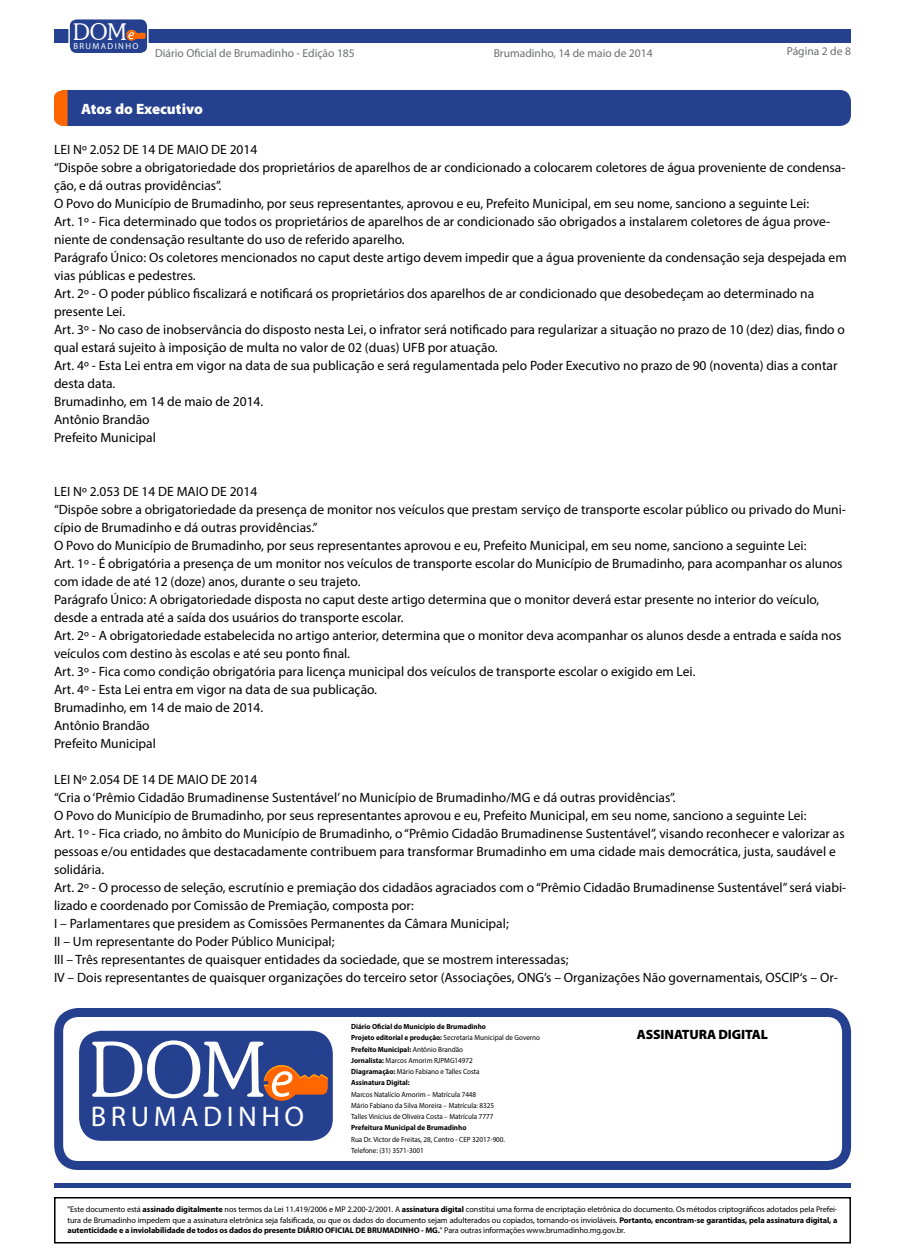
<style>
.page{position:relative;width:905px;height:1260px;background:#fff}
.page>*{position:absolute;margin:0;border:0;box-sizing:border-box;transform-origin:0 0}
.t1{font:300 76.35px "Souvenir IT Cby BT";color:#fff}
.t2{font:28.5px "Myriad Pro";letter-spacing:.16em;color:#fff}
.t3{font:300 23.25px "Souvenir IT Cby BT";color:#fff}
.t4{font:900 15px "Myriad Pro";color:#fff}
.t5{font:13.5px/18px "Myriad Pro";color:#000}
.t6{font:900 13.5px "Myriad Pro";letter-spacing:-.01em;color:#000}
.t7{font:11.55px "Myriad Pro";color:#6d6e71}
.t8{font:8.7px "Myriad Pro";letter-spacing:.16em;color:#fff}
.t9{font:8.25px/10.5px "Myriad Pro";letter-spacing:-.01em;color:#000;text-align:justify}
.t10{font:700 7.5px/11.2px "Myriad Pro";color:#000;scale:.95 1}
.t11{font:7.5px/11.2px "Myriad Pro";color:#000;scale:.95 1}
.s1{font-weight:400}
.s2{font-weight:700}
</style>
<div class="page">
<div style="left:54px;top:29px;width:796px;height:14px;background:#25408f"></div>
<hr style="left:55px;top:1184px;width:795px;height:4px;background:#25408f">
<div style="left:54px;top:1197px;width:796px;height:47px;border:2px solid #000"></div>
<div style="left:69px;top:19px;width:79px;height:35px;background:#25408f;border-radius:8px"></div>
<div style="left:68px;top:18px;width:80px;height:36px;border:1px solid #fff;border-radius:8px"></div>
<svg style="left:126px;top:30px;width:20px;height:11px"></svg>
<div style="left:54px;top:1008px;width:797px;height:162px;border:9px solid #25408f;border-radius:20px"></div>
<div style="left:77px;top:1028px;width:258px;height:115px;background:#25408f;border-radius:25px"></div>
<div style="left:74px;top:1026px;width:263px;height:120px;border:5px solid #fff;border-radius:25px"></div>
<svg style="left:264px;top:1065px;width:64px;height:36px"></svg>
<div style="left:54px;top:90px;width:796px;height:36px;background:#25408f;border-radius:11px"></div>
<svg style="left:54px;top:90px;width:14px;height:36px"></svg>
<h3 class="t3" style="left:73px;top:17px;width:55px">DOM</h3>
<p class="t8" style="left:73px;top:40px;width:66px">BRUMADINHO</p>
<p class="t7" style="left:155px;top:46px;width:201px">Diário Oficial de Brumadinho - Edição 185</p>
<p class="t7" style="left:493px;top:46px;width:160px">Brumadinho, 14 de maio de 2014</p>
<p class="t7" style="left:786px;top:44px;width:66px">Página 2 de 8</p>
<p class="t4" style="left:81px;top:100px;width:123px">Atos do Executivo</p>
<p class="t5" style="left:54px;top:140px;width:794px">LEI Nº 2.052 DE 14 DE MAIO DE 2014<br>“Dispõe sobre a obrigatoriedade dos proprietários de aparelhos de ar condicionado a colocarem coletores de água proveniente de condensa&shy;ção, e dá outras providências”.<br>O Povo do Município de Brumadinho, por seus representantes, aprovou e eu, Prefeito Municipal, em seu nome, sanciono a seguinte Lei:<br>Art. 1º - Fica determinado que todos os proprietários de aparelhos de ar condicionado são obrigados a instalarem coletores de água prove&shy;niente de condensação resultante do uso de referido aparelho.<br>Parágrafo Único: Os coletores mencionados no caput deste artigo devem impedir que a água proveniente da condensação seja despejada em vias públicas e pedestres.<br>Art. 2º - O poder público fiscalizará e notificará os proprietários dos aparelhos de ar condicionado que desobedeçam ao determinado na presente Lei.<br>Art. 3º - No caso de inobservância do disposto nesta Lei, o infrator será notificado para regularizar a situação no prazo de 10 (dez) dias, findo o qual estará sujeito à imposição de multa no valor de 02 (duas) UFB por atuação.<br>Art. 4º - Esta Lei entra em vigor na data de sua publicação e será regulamentada pelo Poder Executivo no prazo de 90 (noventa) dias a contar desta data.<br>Brumadinho, em 14 de maio de 2014.<br>Antônio Brandão<br>Prefeito Municipal</p>
<p class="t5" style="left:54px;top:482px;width:793px">LEI Nº 2.053 DE 14 DE MAIO DE 2014<br>“Dispõe sobre a obrigatoriedade da presença de monitor nos veículos que prestam serviço de transporte escolar público ou privado do Muni&shy;cípio de Brumadinho e dá outras providências.”<br>O Povo do Município de Brumadinho, por seus representantes aprovou e eu, Prefeito Municipal, em seu nome, sanciono a seguinte Lei:<br>Art. 1º - É obrigatória a presença de um monitor nos veículos de transporte escolar do Município de Brumadinho, para acompanhar os alunos com idade de até 12 (doze) anos, durante o seu trajeto.<br>Parágrafo Único: A obrigatoriedade disposta no caput deste artigo determina que o monitor deverá estar presente no interior do veículo, desde a entrada até a saída dos usuários do transporte escolar.<br>Art. 2º - A obrigatoriedade estabelecida no artigo anterior, determina que o monitor deva acompanhar os alunos desde a entrada e saída nos veículos com destino às escolas e até seu ponto final.<br>Art. 3º - Fica como condição obrigatória para licença municipal dos veículos de transporte escolar o exigido em Lei.<br>Art. 4º - Esta Lei entra em vigor na data de sua publicação.<br>Brumadinho, em 14 de maio de 2014.<br>Antônio Brandão<br>Prefeito Municipal</p>
<p class="t5" style="left:54px;top:770px;width:793px">LEI Nº 2.054 DE 14 DE MAIO DE 2014<br>“Cria o ‘Prêmio Cidadão Brumadinense Sustentável’ no Município de Brumadinho/MG e dá outras providências”.<br>O Povo do Município de Brumadinho, por seus representantes aprovou e eu, Prefeito Municipal, em seu nome, sanciono a seguinte Lei:<br>Art. 1º - Fica criado, no âmbito do Município de Brumadinho, o “Prêmio Cidadão Brumadinense Sustentável”, visando reconhecer e valorizar as pessoas e/ou entidades que destacadamente contribuem para transformar Brumadinho em uma cidade mais democrática, justa, saudável e solidária.<br>Art. 2º - O processo de seleção, escrutínio e premiação dos cidadãos agraciados com o “Prêmio Cidadão Brumadinense Sustentável” será viabi&shy;lizado e coordenado por Comissão de Premiação, composta por:<br>I – Parlamentares que presidem as Comissões Permanentes da Câmara Municipal;<br>II – Um representante do Poder Público Municipal;<br>III – Três representantes de quaisquer entidades da sociedade, que se mostrem interessadas;<br>IV – Dois representantes de quaisquer organizações do terceiro setor (Associações, ONG’s – Organizações Não governamentais, OSCIP‘s – Or-</p>
<h1 class="t1" style="left:90px;top:1023px;width:177px">DOM</h1>
<h2 class="t2" style="left:91px;top:1099px;width:215px">BRUMADINHO</h2>
<p class="t10" style="left:351px;top:1021px;width:200px">Diário Oficial do Município de Brumadinho<br>Projeto editorial e produção: <span class="s1">Secretaria Municipal de Governo </span>Prefeito Municipal: <span class="s1">Antônio Brandão<br></span>Jornalista: <span class="s1">Marcos Amorim RJPMG14972<br></span>Diagramação: <span class="s1">Mário Fabiano e Talles Costa<br></span>Assinatura Digital:</p>
<p class="t11" style="left:351px;top:1088px;width:152px">Marcos Natalício Amorim – Matrícula 7448<br>Mário Fabiano da Silva Moreira – Matrícula: 8325<br>Talles Vinícius de Oliveira Costa – Matrícula 7777</p>
<p class="t10" style="left:351px;top:1122px;width:123px">Prefeitura Municipal de Brumadinho</p>
<p class="t11" style="left:351px;top:1133px;width:163px">Rua Dr. Victor de Freitas, 28, Centro - CEP 32017-900.<br>Telefone: (31) 3571-3001</p>
<p class="t6" style="left:636px;top:1027px;width:133px">ASSINATURA DIGITAL</p>
<p class="t9" style="left:68px;top:1204px;width:771px">"Este documento está <span class="s2">assinado digitalmente</span> nos termos da Lei 11.419/2006 e MP 2.200-2/2001. A <span class="s2">assinatura digital</span> constitui uma forma de encriptação eletrônica do documento. Os métodos criptográficos adotados pela Prefei&shy;tura de Brumadinho impedem que a assinatura eletrônica seja falsificada, ou que os dados do documento sejam adulterados ou copiados, tornando-os invioláveis. <span class="s2">Portanto, encontram-se garantidas, pela assinatura digital, a autenticidade e a inviolabilidade de todos os dados do presente DIÁRIO OFICIAL DE BRUMADINHO - MG.</span>" Para outras informações www.brumadinho.mg.gov.br.</p>
</div>
